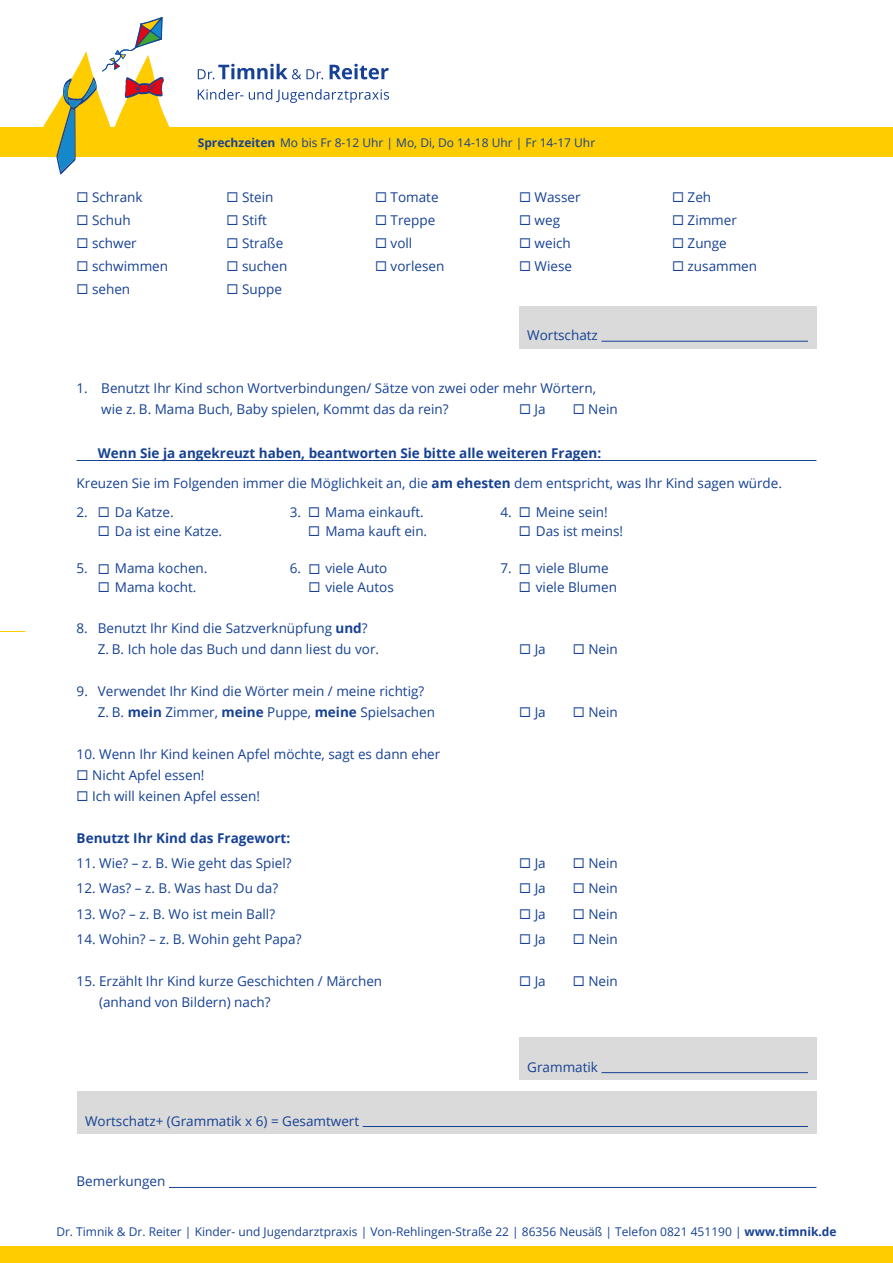
<style>
.page{position:relative;width:893px;height:1263px;background:#fff}
.page>*{position:absolute;margin:0;border:0;box-sizing:border-box;transform-origin:0 0}
.t1{font:13.5px/21px "Open Sans";color:#164194}
.t2{font:700 13.5px "Open Sans";color:#164194}
.t3{font:12px "Open Sans";color:#164194}
.s1{font-weight:700}
</style>
<div class="page">
<div style="left:0;top:128px;width:893px;height:29px;background:#fc0"></div>
<svg style="left:0;top:631px;width:26px;height:1px"></svg>
<div style="left:0;top:1246px;width:893px;height:17px;background:#fc0"></div>
<svg style="left:43px;top:17px;width:127px;height:158px"></svg>
<svg style="left:198px;top:89px;width:191px;height:14px"></svg>
<svg style="left:198px;top:64px;width:191px;height:15px"></svg>
<hr style="left:77px;top:460px;width:739px;height:1px;background:#164194">
<div style="left:519px;top:306px;width:297px;height:43px;background:#dadada"></div>
<hr style="left:601px;top:341px;width:207px;height:1px;background:#164194">
<div style="left:519px;top:1037px;width:297px;height:43px;background:#dadada"></div>
<hr style="left:601px;top:1072px;width:207px;height:1px;background:#164194">
<div style="left:77px;top:1091px;width:739px;height:43px;background:#dadada"></div>
<hr style="left:363px;top:1126px;width:445px;height:1px;background:#164194">
<hr style="left:169px;top:1187px;width:647px;height:1px;background:#164194">
<p class="t3" style="left:198px;top:134px;width:399px"><span class="s1">Sprechzeiten</span> Mo bis Fr 8-12 Uhr | Mo, Di, Do 14-18 Uhr | Fr 14-17 Uhr</p>
<p class="t1" style="left:77px;top:186px;width:68px">◻ Schrank</p>
<p class="t1" style="left:227px;top:186px;width:48px">◻ Stein</p>
<p class="t1" style="left:375px;top:186px;width:65px">◻ Tomate</p>
<p class="t1" style="left:519px;top:186px;width:63px">◻ Wasser</p>
<p class="t1" style="left:672px;top:186px;width:41px">◻ Zeh</p>
<p class="t1" style="left:77px;top:209px;width:56px">◻ Schuh</p>
<p class="t1" style="left:227px;top:209px;width:42px">◻ Stift</p>
<p class="t1" style="left:375px;top:209px;width:62px">◻ Treppe</p>
<p class="t1" style="left:519px;top:209px;width:43px">◻ weg</p>
<p class="t1" style="left:672px;top:209px;width:66px">◻ Zimmer</p>
<p class="t1" style="left:77px;top:232px;width:62px">◻ schwer</p>
<p class="t1" style="left:227px;top:232px;width:58px">◻ Straße</p>
<p class="t1" style="left:375px;top:232px;width:39px">◻ voll</p>
<p class="t1" style="left:519px;top:232px;width:53px">◻ weich</p>
<p class="t1" style="left:672px;top:232px;width:56px">◻ Zunge</p>
<p class="t1" style="left:77px;top:255px;width:93px">◻ schwimmen</p>
<p class="t1" style="left:227px;top:255px;width:62px">◻ suchen</p>
<p class="t1" style="left:375px;top:255px;width:71px">◻ vorlesen</p>
<p class="t1" style="left:519px;top:255px;width:55px">◻ Wiese</p>
<p class="t1" style="left:672px;top:255px;width:87px">◻ zusammen</p>
<p class="t1" style="left:77px;top:279px;width:55px">◻ sehen</p>
<p class="t1" style="left:227px;top:279px;width:57px">◻ Suppe</p>
<p class="t1" style="left:527px;top:324px;width:72px">Wortschatz</p>
<p class="t1" style="left:101px;top:377px;width:496px;text-indent:-25px">1. Benutzt Ihr Kind schon Wortverbindungen/ Sätze von zwei oder mehr Wörtern, wie z. B. Mama Buch, Baby spielen, Kommt das da rein?</p>
<p class="t1" style="left:519px;top:398px;width:28px">◻ Ja</p>
<p class="t1" style="left:573px;top:398px;width:46px">◻ Nein</p>
<p class="t1" style="left:77px;top:438px;width:707px;line-height:29.5px;text-indent:21px"><span class="s1">Wenn Sie ja angekreuzt haben, beantworten Sie bitte alle weiteren Fragen:<br></span>Kreuzen Sie im Folgenden immer die Möglichkeit an, die <span class="s1">am ehesten</span> dem entspricht, was Ihr Kind sagen würde.</p>
<p class="t1" style="left:77px;top:501px;width:99px">2. ◻ Da Katze.</p>
<p class="t1" style="left:290px;top:501px;width:135px">3. ◻ Mama einkauft.</p>
<p class="t1" style="left:500px;top:501px;width:109px">4. ◻ Meine sein!</p>
<p class="t1" style="left:98px;top:520px;width:126px">◻ Da ist eine Katze.</p>
<p class="t1" style="left:308px;top:520px;width:120px">◻ Mama kauft ein.</p>
<p class="t1" style="left:519px;top:520px;width:106px">◻ Das ist meins!</p>
<p class="t1" style="left:77px;top:558px;width:132px">5. ◻ Mama kochen.</p>
<p class="t1" style="left:290px;top:558px;width:99px">6. ◻ viele Auto</p>
<p class="t1" style="left:500px;top:558px;width:110px">7. ◻ viele Blume</p>
<p class="t1" style="left:98px;top:577px;width:100px">◻ Mama kocht.</p>
<p class="t1" style="left:308px;top:577px;width:87px">◻ viele Autos</p>
<p class="t1" style="left:519px;top:577px;width:100px">◻ viele Blumen</p>
<p class="t1" style="left:98px;top:617px;width:283px;text-indent:-21px">8. Benutzt Ihr Kind die Satzverknüpfung <span class="s1">und</span>?<br>Z. B. Ich hole das Buch und dann liest du vor.</p>
<p class="t1" style="left:519px;top:638px;width:28px">◻ Ja</p>
<p class="t1" style="left:573px;top:638px;width:46px">◻ Nein</p>
<p class="t1" style="left:98px;top:680px;width:339px;text-indent:-21px">9. Verwendet Ihr Kind die Wörter mein / meine richtig?<br>Z. B. <span class="s1">mein</span> Zimmer, <span class="s1">meine</span> Puppe, <span class="s1">meine</span> Spielsachen</p>
<p class="t1" style="left:519px;top:701px;width:28px">◻ Ja</p>
<p class="t1" style="left:573px;top:701px;width:46px">◻ Nein</p>
<p class="t1" style="left:77px;top:743px;width:365px">10. Wenn Ihr Kind keinen Apfel möchte, sagt es dann eher</p>
<p class="t1" style="left:77px;top:764px;width:129px">◻ Nicht Apfel essen!</p>
<p class="t1" style="left:77px;top:785px;width:185px">◻ Ich will keinen Apfel essen!</p>
<p class="t2" style="left:77px;top:828px;width:215px">Benutzt Ihr Kind das Fragewort:</p>
<p class="t1" style="left:77px;top:852px;width:217px">11. Wie? – z. B. Wie geht das Spiel?</p>
<p class="t1" style="left:519px;top:852px;width:28px">◻ Ja</p>
<p class="t1" style="left:573px;top:852px;width:46px">◻ Nein</p>
<p class="t1" style="left:77px;top:877px;width:203px">12. Was? – z. B. Was hast Du da?</p>
<p class="t1" style="left:519px;top:877px;width:28px">◻ Ja</p>
<p class="t1" style="left:573px;top:877px;width:46px">◻ Nein</p>
<p class="t1" style="left:77px;top:903px;width:200px">13. Wo? – z. B. Wo ist mein Ball?</p>
<p class="t1" style="left:519px;top:903px;width:28px">◻ Ja</p>
<p class="t1" style="left:573px;top:903px;width:46px">◻ Nein</p>
<p class="t1" style="left:77px;top:928px;width:226px">14. Wohin? – z. B. Wohin geht Papa?</p>
<p class="t1" style="left:519px;top:928px;width:28px">◻ Ja</p>
<p class="t1" style="left:573px;top:928px;width:46px">◻ Nein</p>
<p class="t1" style="left:77px;top:970px;width:307px">15. Erzählt Ihr Kind kurze Geschichten / Märchen</p>
<p class="t1" style="left:519px;top:970px;width:28px">◻ Ja</p>
<p class="t1" style="left:573px;top:970px;width:46px">◻ Nein</p>
<p class="t1" style="left:99px;top:991px;width:173px">(anhand von Bildern) nach?</p>
<p class="t1" style="left:85px;top:1110px;width:276px">Wortschatz+ (Grammatik x 6) = Gesamtwert</p>
<p class="t1" style="left:77px;top:1171px;width:90px">Bemerkungen</p>
<p class="t1" style="left:527px;top:1056px;width:72px">Grammatik</p>
<p class="t3" style="left:56px;top:1223px;width:782px">Dr. Timnik &amp; Dr. Reiter | Kinder- und Jugendarztpraxis | Von-Rehlingen-Straße 22 | 86356 Neusäß | Telefon 0821 451190 | <span class="s1">www.timnik.de</span></p>
</div>
